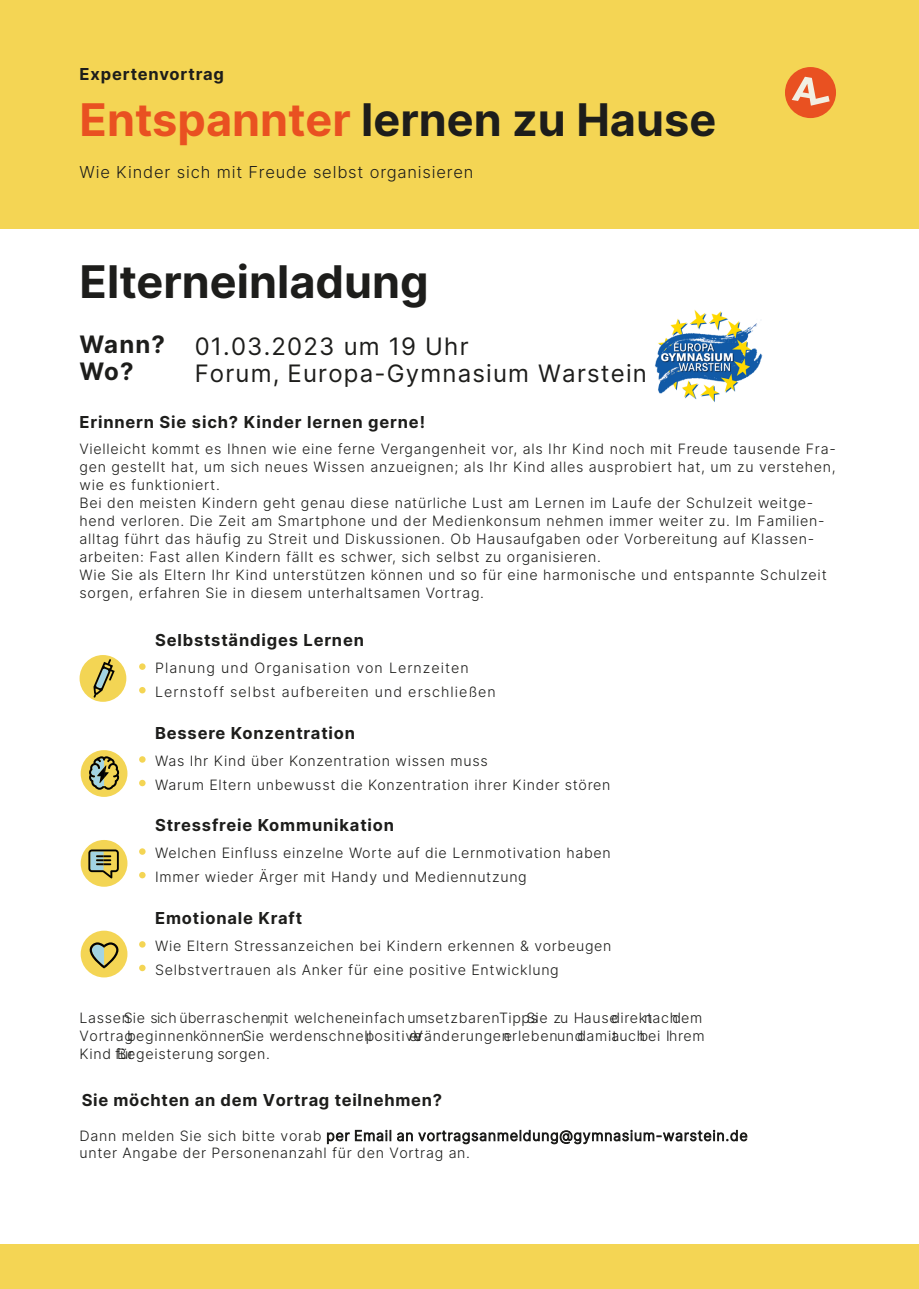
<style>
.page{position:relative;width:919px;height:1289px;background:#fff}
.page>*{position:absolute;margin:0;border:0;box-sizing:border-box;transform-origin:0 0}
.t1{font:700 45px "Inter";color:#1d1d1b}
.t2{font:24px/27px "Inter";letter-spacing:.05em;color:#1d1d1b}
.t3{font:700 24px "Inter";letter-spacing:.02em;color:#1d1d1b}
.t4{font:700 16.5px "Inter";letter-spacing:.05em;color:#1d1d1b}
.t5{font:300 16.5px "Inter";letter-spacing:.05em;color:#1d1d1b}
.t6{font:300 14.25px/18px "Inter";letter-spacing:.05em;color:#1d1d1b}
.t7{font:300 14.25px "Inter";letter-spacing:.075em;color:#1d1d1b}
.s1{color:#e95121}
</style>
<div class="page">
<div style="left:0;top:0;width:918px;height:229px;background:#f4d554"></div>
<div style="left:0;top:1244px;width:918px;height:44px;background:#f4d554"></div>
<div style="left:784px;top:67px;width:52px;height:51px;background:#e95121;border-radius:50%"></div>
<svg style="left:791px;top:77px;width:38px;height:29px"></svg>
<div style="left:139px;top:663px;width:7px;height:7px;background:#f4d554;border-radius:50%"></div>
<div style="left:139px;top:687px;width:7px;height:6px;background:#f4d554;border-radius:50%"></div>
<div style="left:81px;top:930px;width:46px;height:47px;background:#f4d554;border-radius:50%"></div>
<svg style="left:90px;top:942px;width:28px;height:26px"></svg>
<div style="left:80px;top:655px;width:46px;height:46px;background:#f3d554;border-radius:50%"></div>
<svg style="left:93px;top:659px;width:22px;height:38px"></svg>
<div style="left:81px;top:840px;width:46px;height:46px;background:#f3d554;border-radius:50%"></div>
<svg style="left:88px;top:849px;width:31px;height:29px"></svg>
<div style="left:81px;top:750px;width:46px;height:47px;background:#f3d554;border-radius:50%"></div>
<svg style="left:89px;top:756px;width:30px;height:33px"></svg>
<div style="left:139px;top:756px;width:7px;height:6px;background:#f4d554;border-radius:50%"></div>
<div style="left:139px;top:779px;width:7px;height:7px;background:#f4d554;border-radius:50%"></div>
<div style="left:139px;top:848px;width:7px;height:6px;background:#f4d554;border-radius:50%"></div>
<div style="left:139px;top:871px;width:7px;height:7px;background:#f4d554;border-radius:50%"></div>
<div style="left:139px;top:941px;width:7px;height:6px;background:#f4d554;border-radius:50%"></div>
<div style="left:139px;top:964px;width:7px;height:7px;background:#f4d554;border-radius:50%"></div>
<img style="left:655px;top:309px;width:108px;height:93px">
<p class="t4" style="left:80px;top:62px;width:146px">Expertenvortrag</p>
<p class="t1" style="left:80px;top:87px;width:638px"><span class="s1">Entspannter</span> lernen zu Hause</p>
<p class="t5" style="left:80px;top:160px;width:395px">Wie Kinder sich mit Freude selbst organisieren</p>
<p class="t1" style="left:80px;top:249px;width:350px">Elterneinladung</p>
<h2 class="t2" style="left:195px;top:332px;width:454px">01.03.2023 um 19 Uhr<br>Forum, Europa-Gymnasium Warstein</h2>
<p class="t3" style="left:80px;top:327px;width:87px">Wann?</p>
<p class="t3" style="left:80px;top:354px;width:56px">Wo?</p>
<p class="t4" style="left:80px;top:410px;width:347px">Erinnern Sie sich? Kinder lernen gerne!</p>
<p class="t6" style="left:80px;top:440px;width:757px;text-align:justify">Vielleicht kommt es Ihnen wie eine ferne Vergangenheit vor, als Ihr Kind noch mit Freude tausende Fra&shy;gen gestellt hat, um sich neues Wissen anzueignen; als Ihr Kind alles ausprobiert hat, um zu verstehen, wie es funktioniert.</p>
<p class="t6" style="left:80px;top:494px;width:746px">Bei den meisten Kindern geht genau diese natürliche Lust am Lernen im Laufe der Schulzeit weitge&shy;hend verloren. Die Zeit am Smartphone und der Medienkonsum nehmen immer weiter zu. Im Familien&shy;alltag führt das häufig zu Streit und Diskussionen. Ob Hausaufgaben oder Vorbereitung auf Klassen&shy;arbeiten: Fast allen Kindern fällt es schwer, sich selbst zu organisieren.</p>
<p class="t6" style="left:80px;top:566px;width:748px">Wie Sie als Eltern Ihr Kind unterstützen können und so für eine harmonische und entspannte Schulzeit sorgen, erfahren Sie in diesem unterhaltsamen Vortrag.</p>
<p class="t4" style="left:155px;top:628px;width:210px">Selbstständiges Lernen</p>
<p class="t7" style="left:155px;top:657px;width:315px">Planung und Organisation von Lernzeiten</p>
<p class="t7" style="left:155px;top:681px;width:342px">Lernstoff selbst aufbereiten und erschließen</p>
<p class="t4" style="left:155px;top:721px;width:201px">Bessere Konzentration</p>
<p class="t6" style="left:155px;top:751px;width:334px">Was Ihr Kind über Konzentration wissen muss</p>
<p class="t6" style="left:155px;top:775px;width:457px">Warum Eltern unbewusst die Konzentration ihrer Kinder stören</p>
<p class="t4" style="left:155px;top:813px;width:240px">Stressfreie Kommunikation</p>
<p class="t6" style="left:155px;top:843px;width:457px">Welchen Einfluss einzelne Worte auf die Lernmotivation haben</p>
<p class="t6" style="left:155px;top:867px;width:373px">Immer wieder Ärger mit Handy und Mediennutzung</p>
<p class="t4" style="left:155px;top:906px;width:148px">Emotionale Kraft</p>
<p class="t6" style="left:155px;top:936px;width:458px">Wie Eltern Stressanzeichen bei Kindern erkennen &amp; vorbeugen</p>
<p class="t6" style="left:155px;top:960px;width:405px">Selbstvertrauen als Anker für eine positive Entwicklung</p>
<p class="t6" style="left:80px;top:1008px;width:460px">Lassen Sie sich überraschen, mit welcheneinfach umsetzbarenTipps</p>
<p class="t6" style="left:526px;top:1008px;width:127px">Sie zu Hause direkt</p>
<p class="t6" style="left:80px;top:1008px;width:626px;text-align:right">nach dem<br>Vortrag beginnenkönnenS. ie werdenschnell positiveränderungen erlebenund damit auch bei Ihrem</p>
<p class="t6" style="left:413px;top:1026px;width:11px">V</p>
<p class="t6" style="left:413px;top:1026px;width:10px">e</p>
<p class="t6" style="left:80px;top:1044px;width:192px">Kind fBegeisterung sorgen.</p>
<p class="t6" style="left:120px;top:1044px;width:15px">ür</p>
<p class="t4" style="left:82px;top:1087px;width:362px">Sie möchten an dem Vortrag teilnehmen?</p>
<p class="t6" style="left:80px;top:1126px;width:669px;line-height:17.1px">Dann melden Sie sich bitte vorab per Email an vortragsanmeldung@gymnasium-warstein.de unter Angabe der Personenanzahl für den Vortrag an.</p>
</div>
